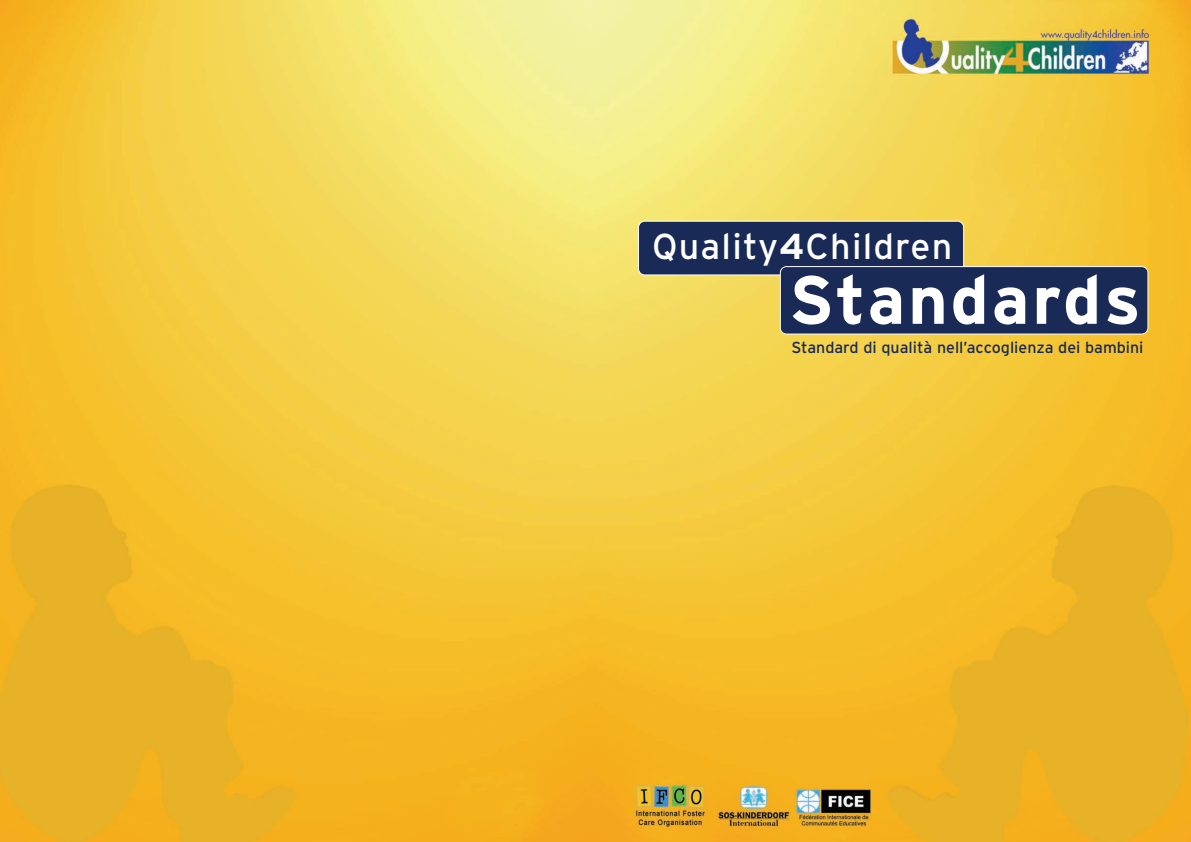
<style>
.page{position:relative;width:1191px;height:842px;background:#fff}
.page>*{position:absolute;margin:0;border:0;box-sizing:border-box;transform-origin:0 0}
.t1{font:700 68px "Interstate";letter-spacing:.04em;color:#fff}
.t2{font:36px "Interstate";letter-spacing:.035em;color:#fff}
.t3{font:16px "Interstate";color:#192a56}
.s1{font-weight:700}
</style>
<div class="page">
<img style="left:0;top:1px;width:1191px;height:841px">
<svg style="left:638px;top:221px;width:510px;height:114px;background:#5e5f57"></svg>
<h2 class="t2" style="left:652px;top:233px;width:301px">Quality<span class="s1">4</span>Children</h2>
<h1 class="t1" style="left:789px;top:275px;width:353px">Standards</h1>
<p class="t3" style="left:791px;top:341px;width:353px">Standard di qualità nell’accoglienza dei bambini</p>
</div>
